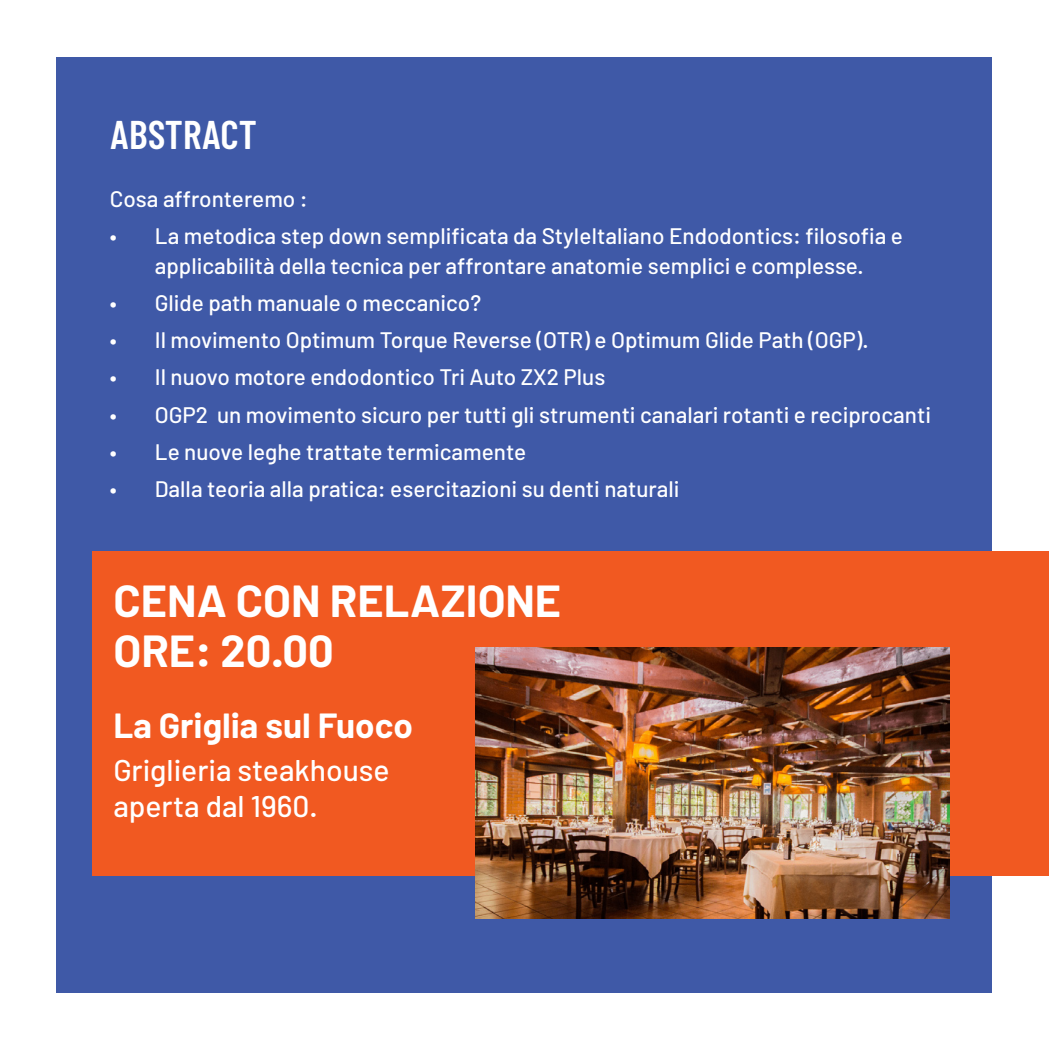
<style>
.page{position:relative;width:1049px;height:1049px;background:#fff}
.page>*{position:absolute;margin:0;border:0;box-sizing:border-box;transform-origin:0 0}
.t1{font:700 45px/50px "Barlow";color:#fff}
.t2{font:600 40px "Barlow Condensed";color:#fff}
.t3{font:700 35px "Barlow";color:#fff}
.t4{font:500 30px/36px "Barlow";color:#fff}
.t5{font:500 22.5px/30px "Barlow";color:#fff;text-align:center}
</style>
<div class="page">
<div style="left:57px;top:57px;width:935px;height:935px;background:#3f59a7"></div>
<div style="left:92px;top:551px;width:957px;height:324px;background:#f15921"></div>
<img style="left:475px;top:647px;width:475px;height:271px">
<p class="t2" style="left:110px;top:109px;width:148px">ABSTRACT</p>
<p class="t5" style="left:110px;top:183px;width:199px">Cosa affronteremo :</p>
<p class="t5" style="left:110px;top:221px;width:795px">• La metodica step down semplificata da StyleItaliano Endodontics: filosofia e applicabilità della tecnica per affrontare anatomie semplici e complesse.</p>
<p class="t5" style="left:110px;top:288px;width:373px">• Glide path manuale o meccanico?</p>
<p class="t5" style="left:110px;top:325px;width:760px">• Il movimento Optimum Torque Reverse (OTR) e Optimum Glide Path (OGP).</p>
<p class="t5" style="left:110px;top:362px;width:497px">• Il nuovo motore endodontico Tri Auto ZX2 Plus</p>
<p class="t5" style="left:110px;top:399px;width:823px">• OGP2 un movimento sicuro per tutti gli strumenti canalari rotanti e reciprocanti</p>
<p class="t5" style="left:110px;top:436px;width:418px">• Le nuove leghe trattate termicamente</p>
<p class="t5" style="left:110px;top:473px;width:571px">• Dalla teoria alla pratica: esercitazioni su denti naturali</p>
<p class="t1" style="left:113px;top:576px;width:449px">CENA CON RELAZIONE<br>ORE: 20.00</p>
<p class="t3" style="left:113px;top:703px;width:301px">La Griglia sul Fuoco</p>
<p class="t4" style="left:113px;top:751px;width:278px">Griglieria steakhouse aperta dal 1960.</p>
</div>
